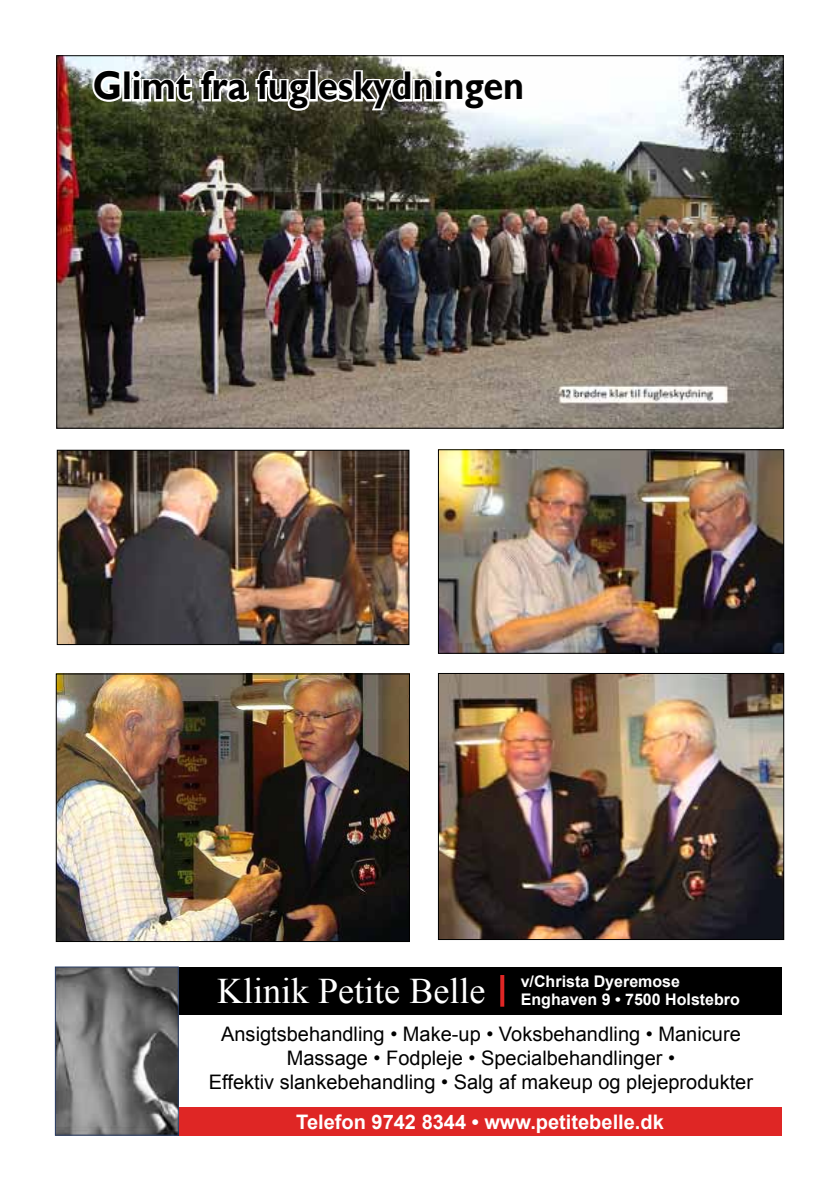
<style>
.page{position:relative;width:840px;height:1191px;background:#fff}
.page>*{position:absolute;margin:0;border:0;box-sizing:border-box;transform-origin:0 0}
.t1{font:700 40px "Gill Sans";color:#000;scale:.9 1}
.t2{font:36px "Times New Roman";color:#fff}
.t3{font:20px/24px "Arial";color:#000;text-align:center}
.t4{font:700 20px "Arial";color:#fff}
.t5{font:700 16px/18px "Arial";color:#fff}
</style>
<div class="page">
<div style="left:178px;top:1107px;width:603px;height:28px;background:#df2625"></div>
<div style="left:55px;top:967px;width:726px;height:47px;background:#000"></div>
<img style="left:57px;top:969px;width:119px;height:164px">
<div style="left:55px;top:967px;width:123px;height:168px;border:1px solid #283c65"></div>
<svg style="left:500px;top:975px;width:4px;height:31px"></svg>
<img style="left:58px;top:57px;width:723px;height:370px">
<img style="left:59px;top:452px;width:348px;height:191px">
<div style="left:57px;top:450px;width:352px;height:195px;border:1px solid #000"></div>
<img style="left:58px;top:675px;width:349px;height:265px">
<div style="left:56px;top:673px;width:353px;height:269px;border:1px solid #000"></div>
<img style="left:439px;top:451px;width:342px;height:201px">
<div style="left:437px;top:449px;width:346px;height:205px;border:1px solid #000"></div>
<img style="left:439px;top:675px;width:342px;height:263px">
<div style="left:437px;top:673px;width:346px;height:267px;border:1px solid #000"></div>
<svg style="left:90px;top:66px;width:436px;height:48px"></svg>
<h1 class="t1" style="left:93px;top:62px;width:480px">Glimt fra fugleskydningen</h1>
<p class="t5" style="left:520px;top:972px;width:221px">v/Christa Dyeremose<br>Enghaven 9 • 7500 Holstebro</p>
<h2 class="t2" style="left:217px;top:967px;width:270px">Klinik Petite Belle</h2>
<p class="t3" style="left:209px;top:1021px;width:545px">Ansigtsbehandling • Make-up • Voksbehandling • Manicure<br>Massage • Fodpleje • Specialbehandlinger •<br>Effektiv slankebehandling • Salg af makeup og plejeprodukter</p>
<p class="t4" style="left:296px;top:1108px;width:369px">Telefon 9742 8344 • www.petitebelle.dk</p>
</div>
